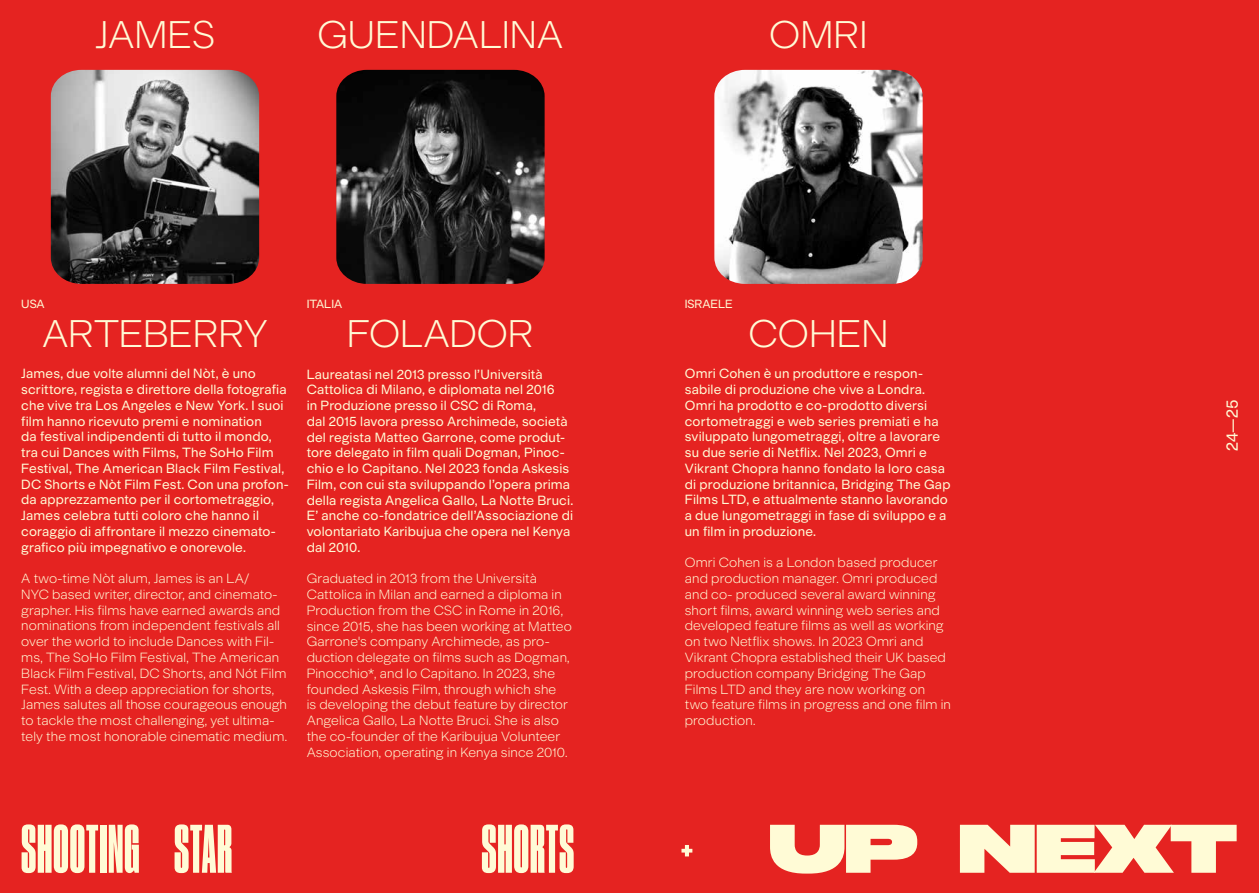
<style>
.page{position:relative;width:1259px;height:893px;background:#fff}
.page>*{position:absolute;margin:0;border:0;box-sizing:border-box;transform-origin:0 0}
.t1{font:64.5px "Druk X Cond Super";letter-spacing:.02em;color:#fffbd6}
.t2{font:64.5px "Druk Wide Super";letter-spacing:-.025em;color:#fffbd6}
.t3{font:300 39px "Modern Gothic";color:#fffbd6}
.t4{font:16.5px "Modern Gothic";color:#fffbd6}
.t5{font:13.5px/15.8px "Modern Gothic";letter-spacing:.01em;color:#fffbd6}
.t6{font:300 13.5px/15.8px "Modern Gothic";letter-spacing:.01em;color:#fffbd6}
.t7{font:12px "Modern Gothic";color:#fffbd6}
.s1{font-family:"Druk X Cond Super"}
</style>
<div class="page">
<div style="left:0;top:0;width:629px;height:893px;background:#e52321"></div>
<div style="left:629px;top:0;width:630px;height:893px;background:#e52321"></div>
<img style="left:51px;top:70px;width:208px;height:214px">
<img style="left:336px;top:70px;width:208px;height:214px">
<img style="left:714px;top:70px;width:208px;height:214px">
<h2 class="t3" style="left:95px;top:12px;width:121px">JAMES</h2>
<h2 class="t3" style="left:317px;top:12px;width:247px">GUENDALINA</h2>
<h2 class="t3" style="left:769px;top:12px;width:100px">OMRI</h2>
<p class="t7" style="left:21px;top:297px;width:25px">USA</p>
<p class="t7" style="left:307px;top:297px;width:37px">ITALIA</p>
<p class="t7" style="left:685px;top:297px;width:50px">ISRAELE</p>
<h2 class="t3" style="left:42px;top:311px;width:227px">ARTEBERRY</h2>
<h2 class="t3" style="left:347px;top:311px;width:189px">FOLADOR</h2>
<h2 class="t3" style="left:748px;top:311px;width:141px">COHEN</h2>
<p class="t5" style="left:21px;top:366px;width:269px">James, due volte alumni del Nòt, è uno scrittore, regista e direttore della fotografia che vive tra Los Angeles e New York. I suoi film hanno ricevuto premi e nomination<br>da festival indipendenti di tutto il mondo, tra cui Dances with Films, The SoHo Film Festival, The American Black Film Festival, DC Shorts e Nòt Film Fest. Con una profon&shy;da apprezzamento per il cortometraggio, James celebra tutti coloro che hanno il coraggio di affrontare il mezzo cinemato&shy;grafico più impegnativo e onorevole.</p>
<p class="t6" style="left:21px;top:570px;width:267px">A two-time Nòt alum, James is an LA/<br>NYC based writer, director, and cinemato&shy;grapher. His films have earned awards and nominations from independent festivals all over the world to include Dances with Fil&shy;ms, The SoHo Film Festival, The American Black Film Festival, DC Shorts, and Nót Film Fest. With a deep appreciation for shorts, James salutes all those courageous enough to tackle the most challenging, yet ultima&shy;tely the most honorable cinematic medium.</p>
<p class="t5" style="left:307px;top:366px;width:268px">Laureatasi nel 2013 presso l’Università Cattolica di Milano, e diplomata nel 2016<br>in Produzione presso il CSC di Roma,<br>dal 2015 lavora presso Archimede, società del regista Matteo Garrone, come produt&shy;tore delegato in film quali Dogman, Pinoc&shy;chio e Io Capitano. Nel 2023 fonda Askesis Film, con cui sta sviluppando l’opera prima della regista Angelica Gallo, La Notte Bruci.<br>E’ anche co-fondatrice dell’Associazione di volontariato Karibujua che opera nel Kenya dal 2010.</p>
<p class="t6" style="left:307px;top:571px;width:267px">Graduated in 2013 from the Università Cattolica in Milan and earned a diploma in Production from the CSC in Rome in 2016, since 2015, she has been working at Matteo Garrone's company Archimede, as pro&shy;duction delegate on films such as Dogman, Pinocchio*, and Io Capitano. In 2023, she founded Askesis Film, through which she<br>is developing the debut feature by director Angelica Gallo, La Notte Bruci. She is also the co-founder of the Karibujua Volunteer Association, operating in Kenya since 2010.</p>
<p class="t5" style="left:685px;top:366px;width:267px">Omri Cohen è un produttore e respon&shy;sabile di produzione che vive a Londra.<br>Omri ha prodotto e co-prodotto diversi cortometraggi e web series premiati e ha sviluppato lungometraggi, oltre a lavorare su due serie di Netflix. Nel 2023, Omri e Vikrant Chopra hanno fondato la loro casa di produzione britannica, Bridging The Gap Films LTD, e attualmente stanno lavorando a due lungometraggi in fase di sviluppo e a un film in produzione.</p>
<p class="t6" style="left:685px;top:555px;width:268px">Omri Cohen is a London based producer and production manager. Omri produced and co- produced several award winning short films, award winning web series and developed feature films as well as working on two Netflix shows. In 2023 Omri and Vikrant Chopra established their UK based production company Bridging The Gap Films LTD and they are now working on two feature films in progress and one film in production.</p>
<p class="t4" style="left:1222px;top:451px;width:53px;rotate:-90deg">24—25</p>
<h1 class="t1" style="left:21px;top:812px;width:212px">SHOOTING STAR</h1>
<h1 class="t1" style="left:481px;top:812px;width:94px">SHORTS</h1>
<h1 class="t2" style="left:681px;top:795px;width:558px"><span class="s1">+</span> UP NEXT</h1>
</div>
